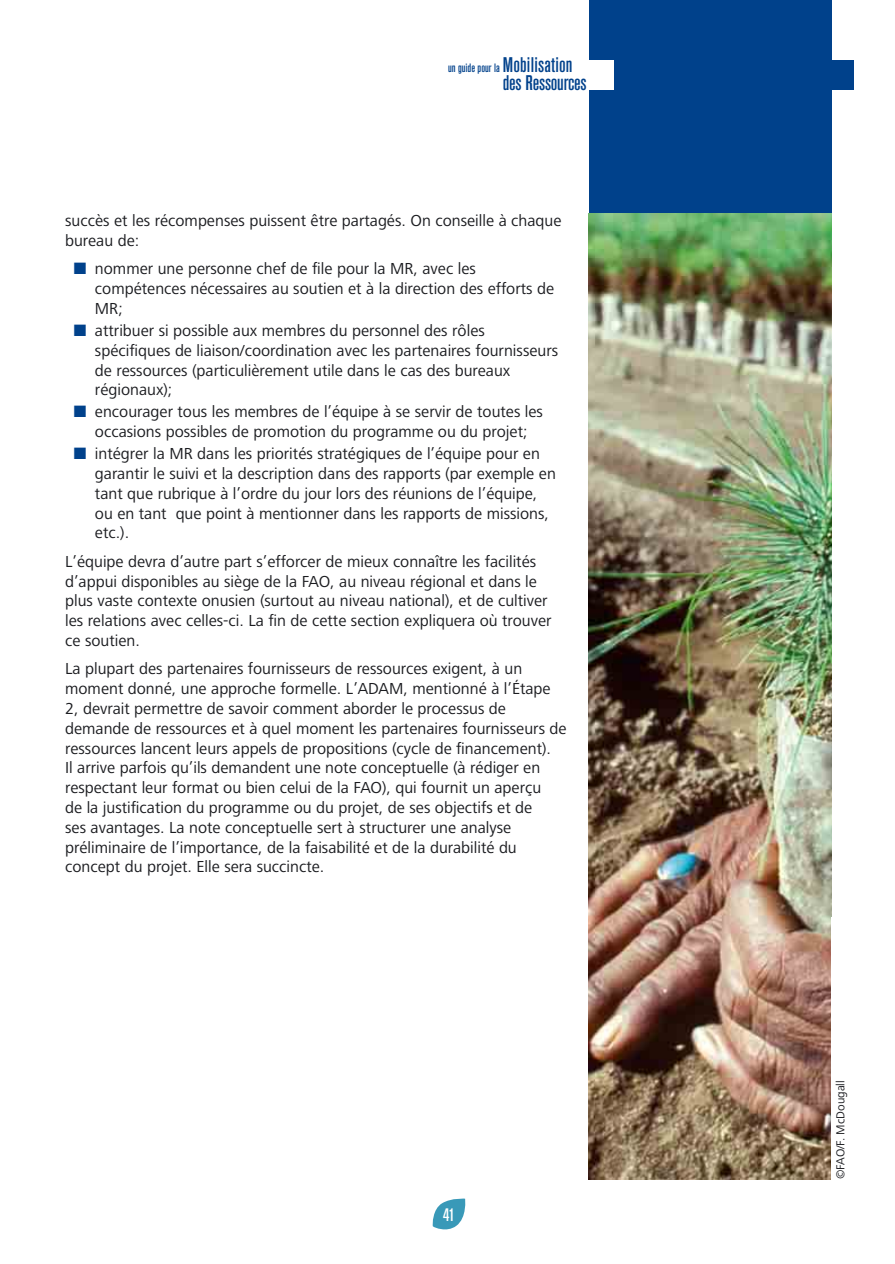
<style>
.page{position:relative;width:895px;height:1264px;background:#fff}
.page>*{position:absolute;margin:0;border:0;box-sizing:border-box;transform-origin:0 0}
.t1{font:500 21px/18px "Akzidenz Grot Con BQ";color:#00418b}
.t2{font:500 18px "Akzidenz Grot Con BQ";color:#fff}
.t3{font:16.5px/19.8px "Frutiger Next LT";color:#1b1c20}
.t4{font:12px "Frutiger Next LT";color:#1b1c20}
.t5{font:500 12px "Akzidenz Grot Con BQ";color:#00418b}
</style>
<div class="page">
<svg style="left:432px;top:1198px;width:33px;height:31px"></svg>
<div style="left:828px;top:60px;width:25px;height:30px;background:#00418b"></div>
<div style="left:588px;top:0;width:243px;height:213px;background:#00418b"></div>
<div style="left:587px;top:60px;width:26px;height:30px;background:#fff"></div>
<img style="left:588px;top:213px;width:242px;height:966px">
<p class="t1" style="left:502px;top:57px;width:85px">Mobilisation des Ressources</p>
<p class="t5" style="left:448px;top:64px;width:53px">un guide pour la</p>
<p class="t3" style="left:65px;top:212px;width:497px">succès et les récompenses puissent être partagés. On conseille à chaque bureau de:</p>
<p class="t3" style="left:95px;top:260px;width:460px">nommer une personne chef de file pour la MR, avec les compétences nécessaires au soutien et à la direction des efforts de<br>MR;</p>
<p class="t3" style="left:95px;top:322px;width:464px">attribuer si possible aux membres du personnel des rôles spécifiques de liaison/coordination avec les partenaires fournisseurs de ressources (particulièrement utile dans le cas des bureaux régionaux);</p>
<p class="t3" style="left:95px;top:403px;width:449px">encourager tous les membres de l’équipe à se servir de toutes les occasions possibles de promotion du programme ou du projet;</p>
<p class="t3" style="left:95px;top:445px;width:462px">intégrer la MR dans les priorités stratégiques de l’équipe pour en garantir le suivi et la description dans des rapports (par exemple en tant que rubrique à l’ordre du jour lors des réunions de l’équipe, ou en tant que point à mentionner dans les rapports de missions, etc.).</p>
<p class="t3" style="left:65px;top:552px;width:487px">L’équipe devra d’autre part s’efforcer de mieux connaître les facilités d’appui disponibles au siège de la FAO, au niveau régional et dans le plus vaste contexte onusien (surtout au niveau national), et de cultiver les relations avec celles-ci. La fin de cette section expliquera où trouver ce soutien.</p>
<p class="t3" style="left:65px;top:660px;width:502px">La plupart des partenaires fournisseurs de ressources exigent, à un moment donné, une approche formelle. L’ADAM, mentionné à l’Étape 2, devrait permettre de savoir comment aborder le processus de demande de ressources et à quel moment les partenaires fournisseurs de ressources lancent leurs appels de propositions (cycle de financement).<br>Il arrive parfois qu’ils demandent une note conceptuelle (à rédiger en respectant leur format ou bien celui de la FAO), qui fournit un aperçu<br>de la justification du programme ou du projet, de ses objectifs et de<br>ses avantages. La note conceptuelle sert à structurer une analyse préliminaire de l’importance, de la faisabilité et de la durabilité du concept du projet. Elle sera succincte.</p>
<p class="t2" style="left:443px;top:1208px;width:13px">41</p>
<p class="t4" style="left:835px;top:1179px;width:100px;rotate:-90deg">©FAO/F. McDougall</p>
</div>
